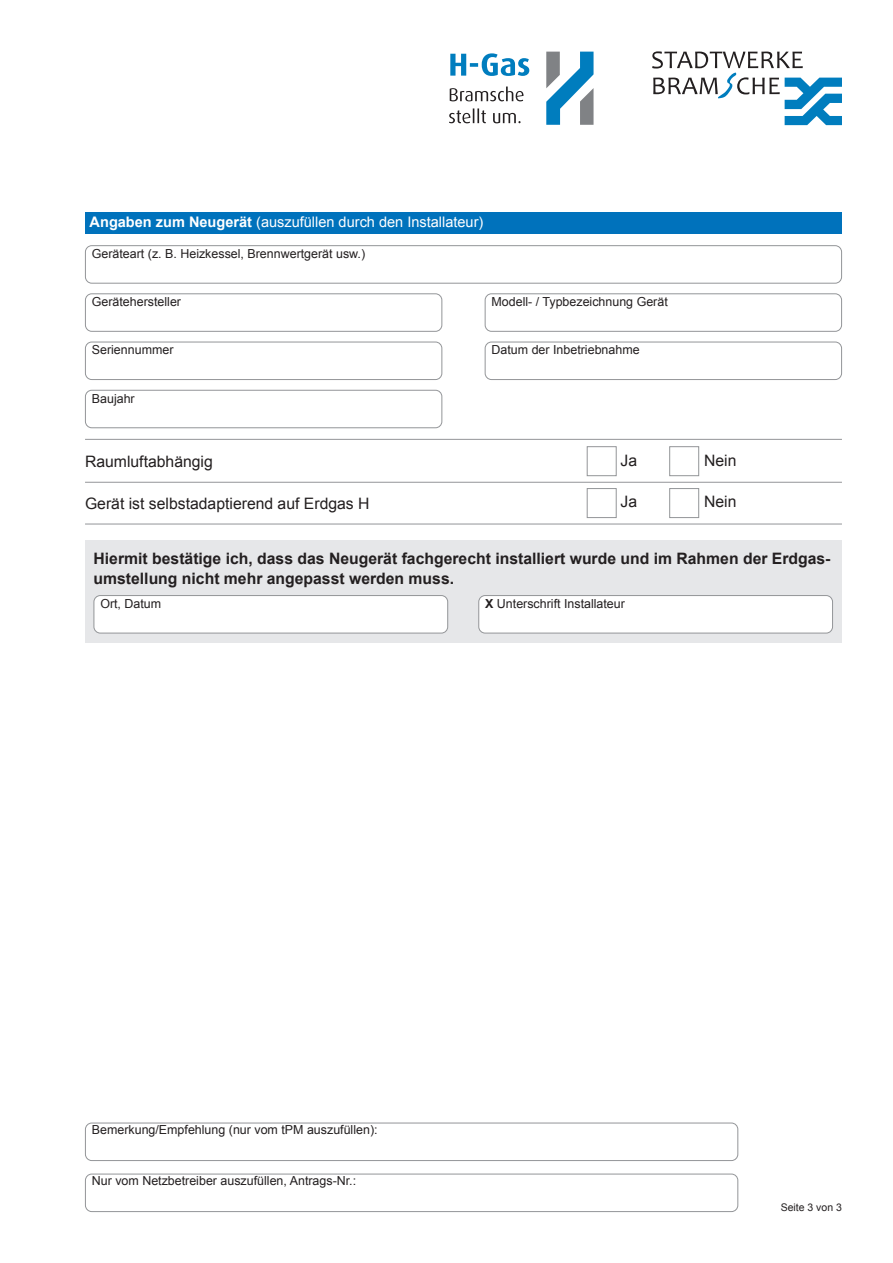
<style>
.page{position:relative;width:893px;height:1263px;background:#fff}
.page>*{position:absolute;margin:0;border:0;box-sizing:border-box;transform-origin:0 0}
.t1{font:700 15.75px/19.5px "Arial";color:#231f20}
.t2{font:15.75px "Arial";color:#231f20}
.t3{font:14.55px "Arial";color:#fff}
.t4{font:12.45px "Arial";color:#231f20}
.t5{font:10.5px "Arial";color:#231f20}
.s1{font-weight:700}
</style>
<div class="page">
<div style="left:85px;top:213px;width:757px;height:21px;background:#0072bc"></div>
<div style="left:85px;top:245px;width:757px;height:39px;border:1px solid #939598;border-radius:6px"></div>
<div style="left:85px;top:293px;width:357px;height:39px;border:1px solid #939598;border-radius:6px"></div>
<div style="left:485px;top:293px;width:357px;height:39px;border:1px solid #939598;border-radius:6px"></div>
<div style="left:485px;top:342px;width:357px;height:38px;border:1px solid #939598;border-radius:6px"></div>
<div style="left:85px;top:342px;width:357px;height:38px;border:1px solid #939598;border-radius:6px"></div>
<div style="left:85px;top:390px;width:357px;height:38px;border:1px solid #939598;border-radius:6px"></div>
<hr style="left:85px;top:482px;width:757px;height:1px;background:#939598">
<hr style="left:85px;top:524px;width:757px;height:1px;background:#939598">
<hr style="left:85px;top:439px;width:757px;height:1px;background:#939598">
<div style="left:587px;top:446px;width:30px;height:30px;border:1px solid #939598"></div>
<div style="left:669px;top:446px;width:30px;height:30px;border:1px solid #939598"></div>
<div style="left:587px;top:488px;width:30px;height:30px;border:1px solid #939598"></div>
<div style="left:669px;top:488px;width:30px;height:30px;border:1px solid #939598"></div>
<div style="left:85px;top:1174px;width:653px;height:38px;border:1px solid #939598;border-radius:6px"></div>
<div style="left:85px;top:1123px;width:653px;height:38px;border:1px solid #939598;border-radius:6px"></div>
<div style="left:85px;top:540px;width:757px;height:103px;background:#e6e7e9"></div>
<div style="left:94px;top:595px;width:354px;height:38px;background:#fff;border-radius:6px"></div>
<div style="left:94px;top:595px;width:354px;height:38px;border:1px solid #939598;border-radius:6px"></div>
<div style="left:479px;top:595px;width:353px;height:38px;background:#fff;border-radius:6px"></div>
<div style="left:478px;top:595px;width:355px;height:38px;border:1px solid #939598;border-radius:6px"></div>
<svg style="left:652px;top:51px;width:190px;height:74px"></svg>
<svg style="left:449px;top:51px;width:145px;height:74px"></svg>
<p class="t3" style="left:90px;top:213px;width:395px"><span class="s1">Angaben zum Neugerät</span> (auszufüllen durch den Installateur)</p>
<p class="t4" style="left:92px;top:245px;width:275px">Geräteart (z. B. Heizkessel, Brennwertgerät usw.)</p>
<p class="t4" style="left:92px;top:294px;width:91px">Gerätehersteller</p>
<p class="t4" style="left:492px;top:294px;width:178px">Modell- / Typbezeichnung Gerät</p>
<p class="t4" style="left:92px;top:342px;width:83px">Seriennummer</p>
<p class="t4" style="left:492px;top:342px;width:150px">Datum der Inbetriebnahme</p>
<p class="t4" style="left:92px;top:390px;width:44px">Baujahr</p>
<p class="t2" style="left:85px;top:451px;width:129px">Raumluftabhängig</p>
<p class="t2" style="left:85px;top:493px;width:286px">Gerät ist selbstadaptierend auf Erdgas H</p>
<p class="t2" style="left:621px;top:450px;width:18px">Ja</p>
<p class="t2" style="left:704px;top:450px;width:34px">Nein</p>
<p class="t2" style="left:621px;top:491px;width:18px">Ja</p>
<p class="t2" style="left:704px;top:491px;width:34px">Nein</p>
<p class="t1" style="left:94px;top:549px;width:738px">Hiermit bestätige ich, dass das Neugerät fachgerecht installiert wurde und im Rahmen der Erdgas&shy;umstellung nicht mehr angepasst werden muss.</p>
<p class="t4" style="left:100px;top:595px;width:62px">Ort, Datum</p>
<p class="t4" style="left:485px;top:595px;width:141px"><span class="s1">X</span> Unterschrift Installateur</p>
<p class="t4" style="left:92px;top:1122px;width:287px">Bemerkung/Empfehlung (nur vom tPM auszufüllen):</p>
<p class="t4" style="left:92px;top:1173px;width:266px">Nur vom Netzbetreiber auszufüllen, Antrags-Nr.:</p>
<p class="t5" style="left:781px;top:1200px;width:63px">Seite 3 von 3</p>
</div>
